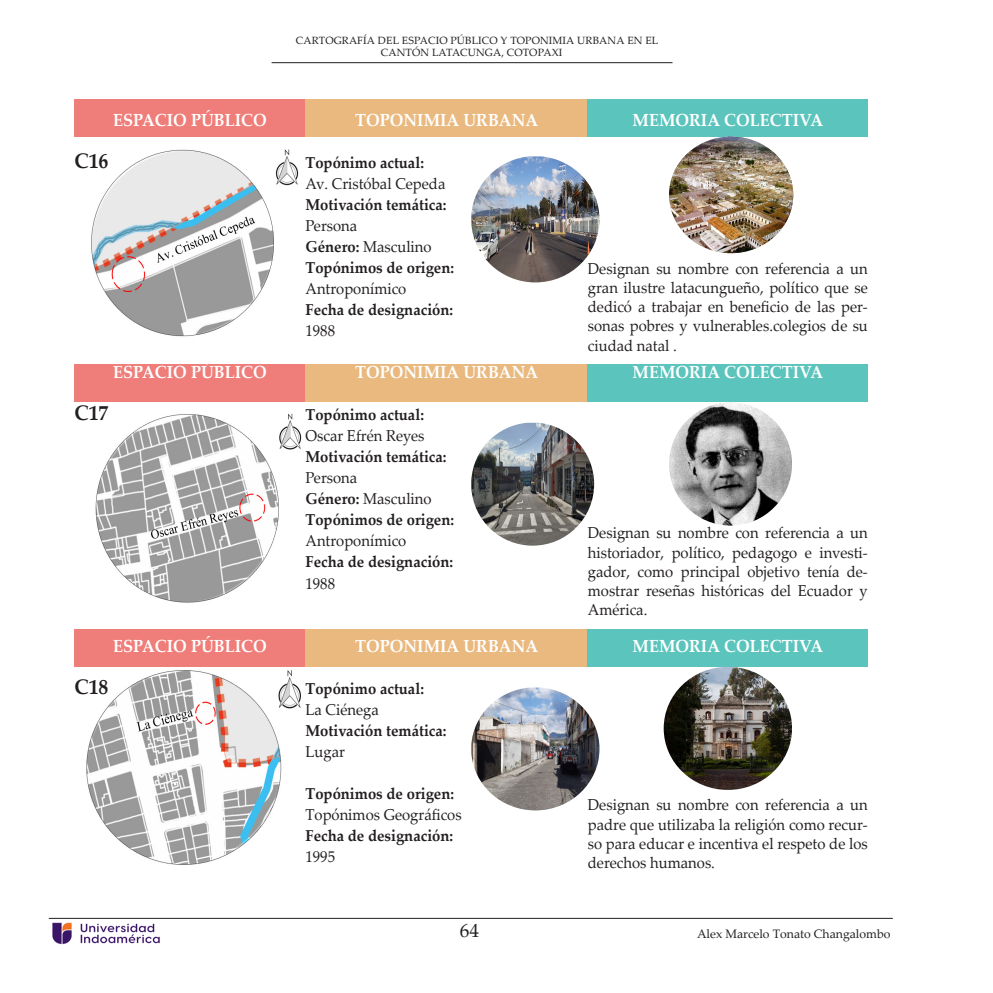
<style>
.page{position:relative;width:993px;height:993px;background:#fff}
.page>*{position:absolute;margin:0;border:0;box-sizing:border-box;transform-origin:0 0}
.t1{font:700 21px "Palatino Linotype";color:#231f20;scale:.94 1}
.t2{font:19.25px "Palatino Linotype";color:#231f20}
.t3{font:700 17.5px "Palatino Linotype";color:#fff;scale:.94 1}
.t4{font:15.75px/19.2px "Palatino Linotype";color:#231f20;text-align:justify;scale:.94 1}
.t5{font:700 15.75px "Palatino Linotype";color:#231f20;scale:.94 1}
.t6{font:12.25px "Palatino Linotype";color:#231f20}
.t7{font:10.5px/12.6px "Palatino Linotype";letter-spacing:.01em;color:#231f20}
.s1{font-weight:700}
</style>
<div class="page">
<img style="left:52px;top:922px;width:108px;height:22px">
<hr style="left:271px;top:62px;width:401px;height:1px;background:#231f20">
<hr style="left:49px;top:917px;width:843px;height:1px;background:#231f20">
<img style="left:74px;top:666px;width:231px;height:199px">
<img style="left:95px;top:413px;width:207px;height:190px">
<img style="left:91px;top:149px;width:208px;height:188px">
<div style="left:74px;top:99px;width:231px;height:37px;background:#ef7d79"></div>
<div style="left:305px;top:99px;width:282px;height:37px;background:#e9b97f"></div>
<div style="left:587px;top:99px;width:280px;height:37px;background:#5bc4bc"></div>
<div style="left:74px;top:364px;width:231px;height:37px;background:#ef7d79"></div>
<div style="left:305px;top:364px;width:282px;height:37px;background:#e9b97f"></div>
<div style="left:587px;top:364px;width:280px;height:37px;background:#5bc4bc"></div>
<div style="left:74px;top:628px;width:231px;height:38px;background:#ef7d79"></div>
<div style="left:305px;top:628px;width:282px;height:38px;background:#e9b97f"></div>
<div style="left:587px;top:628px;width:280px;height:38px;background:#5bc4bc"></div>
<img style="left:668px;top:136px;width:125px;height:117px">
<img style="left:471px;top:156px;width:128px;height:126px">
<img style="left:471px;top:422px;width:123px;height:123px">
<img style="left:471px;top:687px;width:128px;height:123px">
<img style="left:668px;top:402px;width:123px;height:123px;border-radius:61px">
<img style="left:663px;top:666px;width:128px;height:123px">
<p class="t3" style="left:113px;top:108px;width:165px">ESPACIO PÚBLICO</p>
<p class="t1" style="left:74px;top:146px;width:38px">C16</p>
<p class="t3" style="left:113px;top:360px;width:165px">ESPACIO PÚBLICO</p>
<p class="t1" style="left:74px;top:398px;width:38px">C17</p>
<p class="t3" style="left:113px;top:633px;width:165px">ESPACIO PÚBLICO</p>
<p class="t1" style="left:74px;top:671px;width:38px">C18</p>
<p class="t7" style="left:381px;top:34px;width:279px;text-indent:-85px">CARTOGRAFÍA DEL ESPACIO PÚBLICO Y TOPONIMIA URBANA EN EL<br>CANTÓN LATACUNGA, COTOPAXI</p>
<p class="t3" style="left:355px;top:108px;width:196px">TOPONIMIA URBANA</p>
<p class="t3" style="left:632px;top:108px;width:204px">MEMORIA COLECTIVA</p>
<p class="t5" style="left:305px;top:151px;width:128px">Topónimo actual:</p>
<p class="t4" style="left:305px;top:173px;width:150px">Av. Cristóbal Cepeda</p>
<p class="t5" style="left:305px;top:193px;width:152px">Motivación temática:</p>
<p class="t4" style="left:305px;top:215px;width:57px">Persona</p>
<p class="t4" style="left:305px;top:236px;width:136px"><span class="s1">Género:</span> Masculino</p>
<p class="t5" style="left:305px;top:256px;width:159px">Topónimos de origen:</p>
<p class="t4" style="left:305px;top:278px;width:109px">Antroponímico</p>
<p class="t5" style="left:305px;top:298px;width:159px">Fecha de designación:</p>
<p class="t4" style="left:305px;top:320px;width:33px">1988</p>
<p class="t4" style="left:587px;top:258px;width:299px">Designan su nombre con referencia a un gran ilustre latacungueño, político que se dedicó a trabajar en beneficio de las per&shy;sonas pobres y vulnerables.colegios de su ciudad natal .</p>
<p class="t3" style="left:355px;top:360px;width:196px">TOPONIMIA URBANA</p>
<p class="t3" style="left:632px;top:360px;width:204px">MEMORIA COLECTIVA</p>
<p class="t5" style="left:305px;top:403px;width:128px">Topónimo actual:</p>
<p class="t4" style="left:305px;top:425px;width:128px">Oscar Efrén Reyes</p>
<p class="t5" style="left:305px;top:445px;width:152px">Motivación temática:</p>
<p class="t4" style="left:305px;top:467px;width:57px">Persona</p>
<p class="t4" style="left:305px;top:488px;width:136px"><span class="s1">Género:</span> Masculino</p>
<p class="t5" style="left:305px;top:508px;width:159px">Topónimos de origen:</p>
<p class="t4" style="left:305px;top:530px;width:109px">Antroponímico</p>
<p class="t5" style="left:305px;top:550px;width:159px">Fecha de designación:</p>
<p class="t4" style="left:305px;top:572px;width:33px">1988</p>
<p class="t4" style="left:587px;top:522px;width:299px">Designan su nombre con referencia a un historiador, político, pedagogo e investi&shy;gador, como principal objetivo tenía de&shy;mostrar reseñas históricas del Ecuador y América.</p>
<p class="t3" style="left:355px;top:633px;width:196px">TOPONIMIA URBANA</p>
<p class="t3" style="left:632px;top:633px;width:204px">MEMORIA COLECTIVA</p>
<p class="t5" style="left:305px;top:676px;width:128px">Topónimo actual:</p>
<p class="t4" style="left:305px;top:698px;width:80px">La Ciénega</p>
<p class="t5" style="left:305px;top:718px;width:152px">Motivación temática:</p>
<p class="t4" style="left:305px;top:740px;width:43px">Lugar</p>
<p class="t5" style="left:305px;top:781px;width:159px">Topónimos de origen:</p>
<p class="t4" style="left:305px;top:803px;width:168px">Topónimos Geográficos</p>
<p class="t5" style="left:305px;top:823px;width:159px">Fecha de designación:</p>
<p class="t4" style="left:305px;top:845px;width:33px">1995</p>
<p class="t4" style="left:587px;top:794px;width:299px">Designan su nombre con referencia a un padre que utilizaba la religión como recur&shy;so para educar e incentiva el respeto de los derechos humanos.</p>
<p class="t2" style="left:460px;top:916px;width:21px">64</p>
<p class="t6" style="left:696px;top:924px;width:195px">Alex Marcelo Tonato Changalombo</p>
</div>
